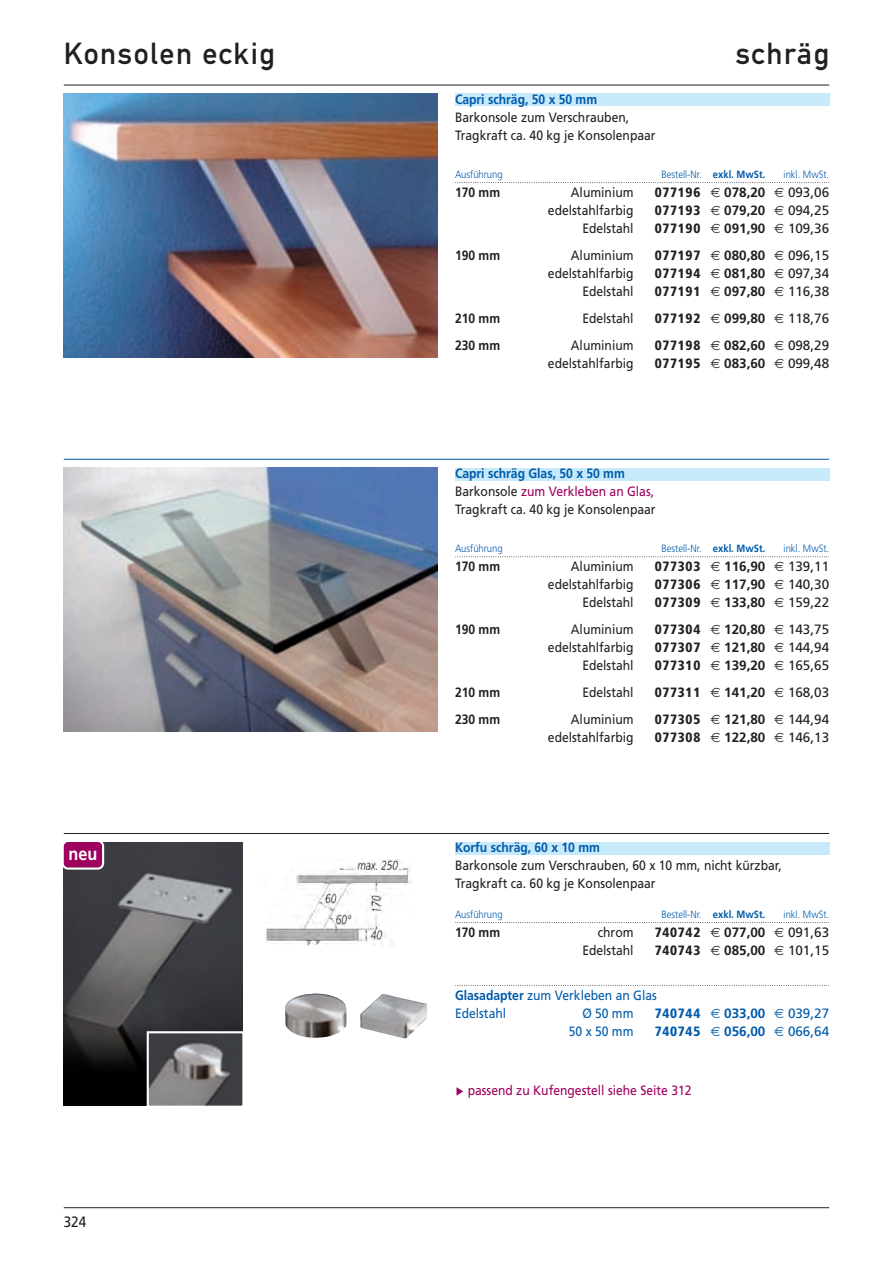
<style>
.page{position:relative;width:893px;height:1263px;background:#fff}
.page>*{position:absolute;margin:0;border:0;box-sizing:border-box;transform-origin:0 0}
.t1{font:30px "DIN Mittelschrift Alternate";letter-spacing:.05em;color:#231f20}
.t2{font:700 18px "Frutiger";color:#fff;scale:.9 1}
.t3{font:15px "Frutiger";color:#231f20;scale:.9 1}
.t4{font:13.5px/18px "Frutiger";color:#231f20;scale:.9 1}
.t5{font:900 condensed 13.5px "Frutiger";letter-spacing:.05em;color:#231f20}
.t6{font:700 13.5px "Frutiger";color:#231f20}
.t7{font:13.5px "Frutiger";color:#231f20}
.t8{font:13.5px/18px "Frutiger";color:#015aaa;scale:.9 1}
.t9{font:700 13.5px "Frutiger";color:#231f20;scale:.9 1}
.t10{font:13.5px "Frutiger";color:#9e015e;scale:.9 1}
.t11{font:900 condensed 13.5px "Frutiger";letter-spacing:.05em;color:#015aaa}
.t12{font:700 13.5px "Frutiger";color:#015aaa}
.t13{font:13.5px "Frutiger";color:#015aaa}
.t14{font:300 10.5px "Frutiger";color:#015aaa;scale:.9 1}
.s1{font-weight:700;color:#015aaa}
.s2{font-weight:700}
.s3{color:#9e015e}
</style>
<div class="page">
<hr style="left:64px;top:85px;width:765px;height:1px;background:#231f20">
<hr style="left:64px;top:1207px;width:765px;height:1px;background:#231f20">
<hr style="left:64px;top:459px;width:765px;height:1px;background:#015aaa">
<hr style="left:64px;top:833px;width:765px;height:1px;background:#231f20">
<img style="left:64px;top:94px;width:374px;height:263px">
<img style="left:64px;top:468px;width:374px;height:263px">
<div style="left:455px;top:94px;width:374px;height:12px;background:#c6eafa"></div>
<div style="left:455px;top:468px;width:374px;height:12px;background:#c6eafa"></div>
<img style="left:64px;top:842px;width:178px;height:264px">
<img style="left:285px;top:993px;width:62px;height:45px">
<img style="left:360px;top:994px;width:67px;height:44px">
<div style="left:455px;top:842px;width:374px;height:13px;background:#c6eafa"></div>
<img style="left:266px;top:860px;width:146px;height:86px">
<img style="left:150px;top:1034px;width:91px;height:71px">
<div style="left:147px;top:1031px;width:97px;height:77px;border:2px solid #fff"></div>
<svg style="left:455px;top:985px;width:374px;height:1px"></svg>
<svg style="left:63px;top:842px;width:41px;height:28px"></svg>
<svg style="left:455px;top:182px;width:374px;height:1px"></svg>
<svg style="left:455px;top:556px;width:374px;height:2px"></svg>
<svg style="left:455px;top:922px;width:374px;height:1px"></svg>
<p class="t1" style="left:64px;top:43px;width:213px">Konsolen eckig</p>
<p class="t1" style="left:736px;top:43px;width:95px">schräg</p>
<p class="t4" style="left:455px;top:91px;width:224px"><span class="s1">Capri schräg, 50 x 50 mm<br></span>Barkonsole zum Verschrauben,<br>Tragkraft ca. 40 kg je Konsolenpaar</p>
<p class="t14" style="left:455px;top:170px;width:55px">Ausführung</p>
<p class="t14" style="left:662px;top:170px;width:117px">Bestell-Nr. <span class="s2">exkl. MwSt.</span></p>
<p class="t14" style="left:784px;top:170px;width:52px">inkl. MwSt.</p>
<p class="t9" style="left:455px;top:187px;width:52px">170 mm</p>
<p class="t4" style="left:571px;top:185px;width:71px">Aluminium</p>
<p class="t5" style="left:655px;top:187px;width:47px">077196</p>
<p class="t6" style="left:724px;top:187px;width:43px">078,20</p>
<p class="t7" style="left:788px;top:187px;width:43px">093,06</p>
<p class="t4" style="left:548px;top:203px;width:97px">edelstahlfarbig</p>
<p class="t5" style="left:655px;top:205px;width:47px">077193</p>
<p class="t6" style="left:724px;top:205px;width:43px">079,20</p>
<p class="t7" style="left:788px;top:205px;width:43px">094,25</p>
<p class="t4" style="left:582px;top:221px;width:58px">Edelstahl</p>
<p class="t5" style="left:655px;top:223px;width:47px">077190</p>
<p class="t6" style="left:724px;top:223px;width:43px">091,90</p>
<p class="t7" style="left:788px;top:223px;width:43px">109,36</p>
<p class="t9" style="left:455px;top:250px;width:52px">190 mm</p>
<p class="t4" style="left:571px;top:248px;width:71px">Aluminium</p>
<p class="t5" style="left:655px;top:250px;width:47px">077197</p>
<p class="t6" style="left:724px;top:250px;width:43px">080,80</p>
<p class="t7" style="left:788px;top:250px;width:43px">096,15</p>
<p class="t4" style="left:548px;top:266px;width:97px">edelstahlfarbig</p>
<p class="t5" style="left:655px;top:268px;width:47px">077194</p>
<p class="t6" style="left:724px;top:268px;width:43px">081,80</p>
<p class="t7" style="left:788px;top:268px;width:43px">097,34</p>
<p class="t4" style="left:582px;top:284px;width:58px">Edelstahl</p>
<p class="t5" style="left:655px;top:286px;width:47px">077191</p>
<p class="t6" style="left:724px;top:286px;width:43px">097,80</p>
<p class="t7" style="left:788px;top:286px;width:43px">116,38</p>
<p class="t9" style="left:455px;top:313px;width:52px">210 mm</p>
<p class="t4" style="left:582px;top:311px;width:58px">Edelstahl</p>
<p class="t5" style="left:655px;top:313px;width:47px">077192</p>
<p class="t6" style="left:724px;top:313px;width:43px">099,80</p>
<p class="t7" style="left:788px;top:313px;width:43px">118,76</p>
<p class="t9" style="left:455px;top:340px;width:52px">230 mm</p>
<p class="t4" style="left:571px;top:338px;width:71px">Aluminium</p>
<p class="t5" style="left:655px;top:340px;width:47px">077198</p>
<p class="t6" style="left:724px;top:340px;width:43px">082,60</p>
<p class="t7" style="left:788px;top:340px;width:43px">098,29</p>
<p class="t4" style="left:548px;top:356px;width:97px">edelstahlfarbig</p>
<p class="t5" style="left:655px;top:358px;width:47px">077195</p>
<p class="t6" style="left:724px;top:358px;width:43px">083,60</p>
<p class="t7" style="left:788px;top:358px;width:43px">099,48</p>
<p class="t4" style="left:455px;top:465px;width:224px"><span class="s1">Capri schräg Glas, 50 x 50 mm<br></span>Barkonsole <span class="s3">zum Verkleben an Glas,<br></span>Tragkraft ca. 40 kg je Konsolenpaar</p>
<p class="t2" style="left:69px;top:846px;width:33px">neu</p>
<p class="t3" style="left:64px;top:1216px;width:26px">324</p>
<p class="t14" style="left:455px;top:544px;width:55px">Ausführung</p>
<p class="t14" style="left:662px;top:544px;width:117px">Bestell-Nr. <span class="s2">exkl. MwSt.</span></p>
<p class="t14" style="left:784px;top:544px;width:52px">inkl. MwSt.</p>
<p class="t9" style="left:455px;top:561px;width:52px">170 mm</p>
<p class="t4" style="left:571px;top:559px;width:71px">Aluminium</p>
<p class="t5" style="left:655px;top:561px;width:47px">077303</p>
<p class="t6" style="left:724px;top:561px;width:43px">116,90</p>
<p class="t7" style="left:788px;top:561px;width:43px">139,11</p>
<p class="t4" style="left:548px;top:577px;width:97px">edelstahlfarbig</p>
<p class="t5" style="left:655px;top:579px;width:47px">077306</p>
<p class="t6" style="left:724px;top:579px;width:43px">117,90</p>
<p class="t7" style="left:788px;top:579px;width:43px">140,30</p>
<p class="t4" style="left:582px;top:595px;width:58px">Edelstahl</p>
<p class="t5" style="left:655px;top:597px;width:47px">077309</p>
<p class="t6" style="left:724px;top:597px;width:43px">133,80</p>
<p class="t7" style="left:788px;top:597px;width:43px">159,22</p>
<p class="t9" style="left:455px;top:624px;width:52px">190 mm</p>
<p class="t4" style="left:571px;top:622px;width:71px">Aluminium</p>
<p class="t5" style="left:655px;top:624px;width:47px">077304</p>
<p class="t6" style="left:724px;top:624px;width:43px">120,80</p>
<p class="t7" style="left:788px;top:624px;width:43px">143,75</p>
<p class="t4" style="left:548px;top:640px;width:97px">edelstahlfarbig</p>
<p class="t5" style="left:655px;top:642px;width:47px">077307</p>
<p class="t6" style="left:724px;top:642px;width:43px">121,80</p>
<p class="t7" style="left:788px;top:642px;width:43px">144,94</p>
<p class="t4" style="left:582px;top:658px;width:58px">Edelstahl</p>
<p class="t5" style="left:655px;top:660px;width:47px">077310</p>
<p class="t6" style="left:724px;top:660px;width:43px">139,20</p>
<p class="t7" style="left:788px;top:660px;width:43px">165,65</p>
<p class="t9" style="left:455px;top:687px;width:52px">210 mm</p>
<p class="t4" style="left:582px;top:685px;width:58px">Edelstahl</p>
<p class="t5" style="left:655px;top:687px;width:47px">077311</p>
<p class="t6" style="left:724px;top:687px;width:43px">141,20</p>
<p class="t7" style="left:788px;top:687px;width:43px">168,03</p>
<p class="t9" style="left:455px;top:714px;width:52px">230 mm</p>
<p class="t4" style="left:571px;top:712px;width:71px">Aluminium</p>
<p class="t5" style="left:655px;top:714px;width:47px">077305</p>
<p class="t6" style="left:724px;top:714px;width:43px">121,80</p>
<p class="t7" style="left:788px;top:714px;width:43px">144,94</p>
<p class="t4" style="left:548px;top:730px;width:97px">edelstahlfarbig</p>
<p class="t5" style="left:655px;top:732px;width:47px">077308</p>
<p class="t6" style="left:724px;top:732px;width:43px">122,80</p>
<p class="t7" style="left:788px;top:732px;width:43px">146,13</p>
<p class="t4" style="left:455px;top:839px;width:365px"><span class="s1">Korfu schräg, 60 x 10 mm<br></span>Barkonsole zum Verschrauben, 60 x 10 mm, nicht kürzbar,<br>Tragkraft ca. 60 kg je Konsolenpaar</p>
<p class="t14" style="left:455px;top:910px;width:55px">Ausführung</p>
<p class="t14" style="left:662px;top:910px;width:117px">Bestell-Nr. <span class="s2">exkl. MwSt.</span></p>
<p class="t14" style="left:784px;top:910px;width:52px">inkl. MwSt.</p>
<p class="t9" style="left:455px;top:927px;width:52px">170 mm</p>
<p class="t4" style="left:598px;top:924px;width:41px">chrom</p>
<p class="t5" style="left:655px;top:927px;width:47px">740742</p>
<p class="t6" style="left:724px;top:927px;width:43px">077,00</p>
<p class="t7" style="left:788px;top:927px;width:43px">091,63</p>
<p class="t4" style="left:582px;top:942px;width:58px">Edelstahl</p>
<p class="t5" style="left:655px;top:945px;width:47px">740743</p>
<p class="t6" style="left:724px;top:945px;width:43px">085,00</p>
<p class="t7" style="left:788px;top:945px;width:43px">101,15</p>
<p class="t8" style="left:455px;top:987px;width:226px"><span class="s2">Glasadapter</span> zum Verkleben an Glas<br>Edelstahl</p>
<p class="t8" style="left:582px;top:1005px;width:58px">Ø 50 mm</p>
<p class="t11" style="left:655px;top:1008px;width:47px">740744</p>
<p class="t12" style="left:724px;top:1008px;width:43px">033,00</p>
<p class="t13" style="left:788px;top:1008px;width:43px">039,27</p>
<p class="t8" style="left:569px;top:1023px;width:73px">50 x 50 mm</p>
<p class="t11" style="left:655px;top:1026px;width:47px">740745</p>
<p class="t12" style="left:724px;top:1026px;width:43px">056,00</p>
<p class="t13" style="left:788px;top:1026px;width:43px">066,64</p>
<p class="t10" style="left:455px;top:1084px;width:264px">▶ passend zu Kufengestell siehe Seite 312</p>
</div>
